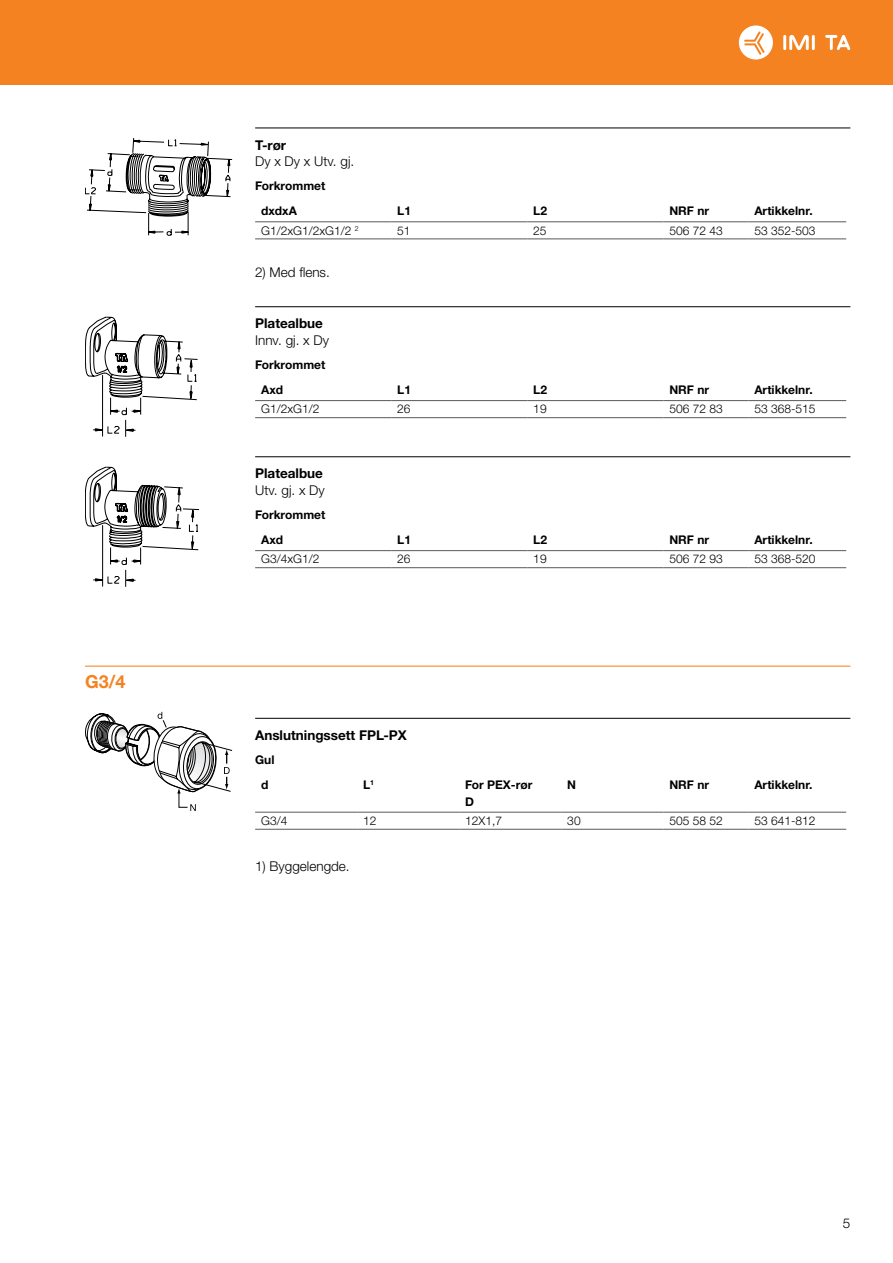
<style>
.page{position:relative;width:893px;height:1263px;background:#fff}
.page>*{position:absolute;margin:0;border:0;box-sizing:border-box;transform-origin:0 0}
.t1{font:700 18px "Helvetica Neue LTW1 G";color:#f58220}
.t2{font:300 13.5px "Helvetica Neue LTW1 G";color:#000}
.t3{font:700 13.5px "Helvetica Neue LTW1 G";color:#000}
.t4{font:700 12px/25.7px "Helvetica Neue LTW1 G";color:#000}
.t5{font:300 12px "Helvetica Neue LTW1 G";color:#000}
</style>
<div class="page">
<div style="left:0;top:0;width:893px;height:85px;background:#f58220"></div>
<hr style="left:783px;top:35px;width:3px;height:15px;background:#fff">
<hr style="left:812px;top:35px;width:3px;height:15px;background:#fff">
<svg style="left:789px;top:35px;width:20px;height:15px"></svg>
<svg style="left:825px;top:35px;width:25px;height:15px"></svg>
<svg style="left:739px;top:25px;width:34px;height:35px"></svg>
<hr style="left:255px;top:128px;width:595px;height:1px;background:#000">
<hr style="left:255px;top:306px;width:595px;height:1px;background:#000">
<hr style="left:255px;top:221px;width:136px;height:1px;background:#58595b">
<hr style="left:255px;top:239px;width:136px;height:1px;background:#58595b">
<hr style="left:391px;top:221px;width:136px;height:1px;background:#58595b">
<hr style="left:391px;top:239px;width:136px;height:1px;background:#58595b">
<hr style="left:527px;top:221px;width:136px;height:1px;background:#58595b">
<hr style="left:527px;top:239px;width:136px;height:1px;background:#58595b">
<hr style="left:663px;top:221px;width:85px;height:1px;background:#58595b">
<hr style="left:663px;top:239px;width:85px;height:1px;background:#58595b">
<hr style="left:748px;top:221px;width:98px;height:1px;background:#58595b">
<hr style="left:748px;top:239px;width:98px;height:1px;background:#58595b">
<hr style="left:255px;top:456px;width:595px;height:1px;background:#000">
<hr style="left:255px;top:400px;width:136px;height:1px;background:#58595b">
<hr style="left:255px;top:417px;width:136px;height:1px;background:#58595b">
<hr style="left:391px;top:400px;width:136px;height:1px;background:#58595b">
<hr style="left:391px;top:417px;width:136px;height:1px;background:#58595b">
<hr style="left:527px;top:400px;width:136px;height:1px;background:#58595b">
<hr style="left:527px;top:417px;width:136px;height:1px;background:#58595b">
<hr style="left:663px;top:400px;width:85px;height:1px;background:#58595b">
<hr style="left:663px;top:417px;width:85px;height:1px;background:#58595b">
<hr style="left:748px;top:400px;width:98px;height:1px;background:#58595b">
<hr style="left:748px;top:417px;width:98px;height:1px;background:#58595b">
<hr style="left:85px;top:666px;width:765px;height:1px;background:#f58220">
<hr style="left:255px;top:718px;width:595px;height:1px;background:#000">
<hr style="left:255px;top:550px;width:136px;height:1px;background:#58595b">
<hr style="left:255px;top:567px;width:136px;height:1px;background:#58595b">
<hr style="left:391px;top:550px;width:136px;height:1px;background:#58595b">
<hr style="left:391px;top:567px;width:136px;height:1px;background:#58595b">
<hr style="left:527px;top:550px;width:136px;height:1px;background:#58595b">
<hr style="left:527px;top:567px;width:136px;height:1px;background:#58595b">
<hr style="left:663px;top:550px;width:85px;height:1px;background:#58595b">
<hr style="left:663px;top:567px;width:85px;height:1px;background:#58595b">
<hr style="left:748px;top:550px;width:98px;height:1px;background:#58595b">
<hr style="left:748px;top:567px;width:98px;height:1px;background:#58595b">
<hr style="left:255px;top:812px;width:102px;height:1px;background:#58595b">
<hr style="left:357px;top:812px;width:102px;height:1px;background:#58595b">
<hr style="left:459px;top:812px;width:102px;height:1px;background:#58595b">
<hr style="left:561px;top:812px;width:102px;height:1px;background:#58595b">
<hr style="left:663px;top:812px;width:85px;height:1px;background:#58595b">
<hr style="left:748px;top:812px;width:98px;height:1px;background:#58595b">
<hr style="left:255px;top:829px;width:102px;height:1px;background:#58595b">
<hr style="left:357px;top:829px;width:102px;height:1px;background:#58595b">
<hr style="left:459px;top:829px;width:102px;height:1px;background:#58595b">
<hr style="left:561px;top:829px;width:102px;height:1px;background:#58595b">
<hr style="left:663px;top:829px;width:85px;height:1px;background:#58595b">
<hr style="left:748px;top:829px;width:98px;height:1px;background:#58595b">
<svg style="left:85px;top:138px;width:147px;height:98px"></svg>
<svg style="left:85px;top:317px;width:113px;height:120px"></svg>
<svg style="left:85px;top:467px;width:114px;height:120px"></svg>
<svg style="left:85px;top:712px;width:147px;height:99px"></svg>
<h1 class="t1" style="left:85px;top:670px;width:42px">G3/4</h1>
<p class="t3" style="left:255px;top:136px;width:33px">T-rør</p>
<p class="t2" style="left:255px;top:153px;width:101px">Dy x Dy x Utv. gj.</p>
<p class="t4" style="left:261px;top:173px;width:66px;text-indent:-6px">Forkrommet dxdxA</p>
<p class="t4" style="left:397px;top:198px;width:15px">L1</p>
<p class="t4" style="left:533px;top:198px;width:15px">L2</p>
<p class="t4" style="left:669px;top:198px;width:41px">NRF nr</p>
<p class="t4" style="left:754px;top:198px;width:60px">Artikkelnr.</p>
<p class="t5" style="left:261px;top:223px;width:99px">G1/2xG1/2xG1/2 <sup>2</sup></p>
<p class="t5" style="left:397px;top:223px;width:15px">51</p>
<p class="t5" style="left:533px;top:223px;width:15px">25</p>
<p class="t5" style="left:669px;top:223px;width:55px">506 72 43</p>
<p class="t5" style="left:754px;top:223px;width:63px">53 352-503</p>
<p class="t2" style="left:255px;top:264px;width:76px">2) Med flens.</p>
<p class="t3" style="left:255px;top:315px;width:69px">Platealbue</p>
<p class="t2" style="left:255px;top:332px;width:75px">Innv. gj. x Dy</p>
<p class="t4" style="left:261px;top:351px;width:66px;text-indent:-6px">Forkrommet<br>Axd</p>
<p class="t4" style="left:397px;top:377px;width:15px">L1</p>
<p class="t4" style="left:533px;top:377px;width:15px">L2</p>
<p class="t4" style="left:669px;top:377px;width:41px">NRF nr</p>
<p class="t4" style="left:754px;top:377px;width:60px">Artikkelnr.</p>
<p class="t5" style="left:261px;top:402px;width:60px">G1/2xG1/2</p>
<p class="t5" style="left:397px;top:402px;width:15px">26</p>
<p class="t5" style="left:533px;top:402px;width:15px">19</p>
<p class="t5" style="left:669px;top:402px;width:55px">506 72 83</p>
<p class="t5" style="left:754px;top:402px;width:63px">53 368-515</p>
<p class="t3" style="left:255px;top:465px;width:69px">Platealbue</p>
<p class="t2" style="left:255px;top:482px;width:71px">Utv. gj. x Dy</p>
<p class="t4" style="left:261px;top:501px;width:66px;text-indent:-6px">Forkrommet<br>Axd</p>
<p class="t4" style="left:397px;top:527px;width:15px">L1</p>
<p class="t4" style="left:533px;top:527px;width:15px">L2</p>
<p class="t4" style="left:669px;top:527px;width:41px">NRF nr</p>
<p class="t4" style="left:754px;top:527px;width:60px">Artikkelnr.</p>
<p class="t5" style="left:261px;top:552px;width:60px">G3/4xG1/2</p>
<p class="t5" style="left:397px;top:552px;width:15px">26</p>
<p class="t5" style="left:533px;top:552px;width:15px">19</p>
<p class="t5" style="left:669px;top:552px;width:55px">506 72 93</p>
<p class="t5" style="left:754px;top:552px;width:63px">53 368-520</p>
<p class="t3" style="left:255px;top:727px;width:153px">Anslutningssett FPL-PX</p>
<p class="t4" style="left:255px;top:746px;width:21px;text-align:center">Gul d</p>
<p class="t4" style="left:363px;top:772px;width:13px">L<sup>1</sup></p>
<p class="t4" style="left:465px;top:777px;width:69px;line-height:16.5px">For PEX-rør<br>D</p>
<p class="t4" style="left:567px;top:772px;width:10px">N</p>
<p class="t4" style="left:669px;top:772px;width:41px">NRF nr</p>
<p class="t4" style="left:754px;top:772px;width:60px">Artikkelnr.</p>
<p class="t5" style="left:261px;top:813px;width:28px">G3/4</p>
<p class="t5" style="left:363px;top:813px;width:15px">12</p>
<p class="t5" style="left:465px;top:813px;width:38px">12X1,7</p>
<p class="t5" style="left:567px;top:813px;width:15px">30</p>
<p class="t5" style="left:669px;top:813px;width:55px">505 58 52</p>
<p class="t5" style="left:754px;top:813px;width:63px">53 641-812</p>
<p class="t2" style="left:255px;top:858px;width:96px">1) Byggelengde.</p>
<p class="t2" style="left:843px;top:1215px;width:9px">5</p>
</div>
